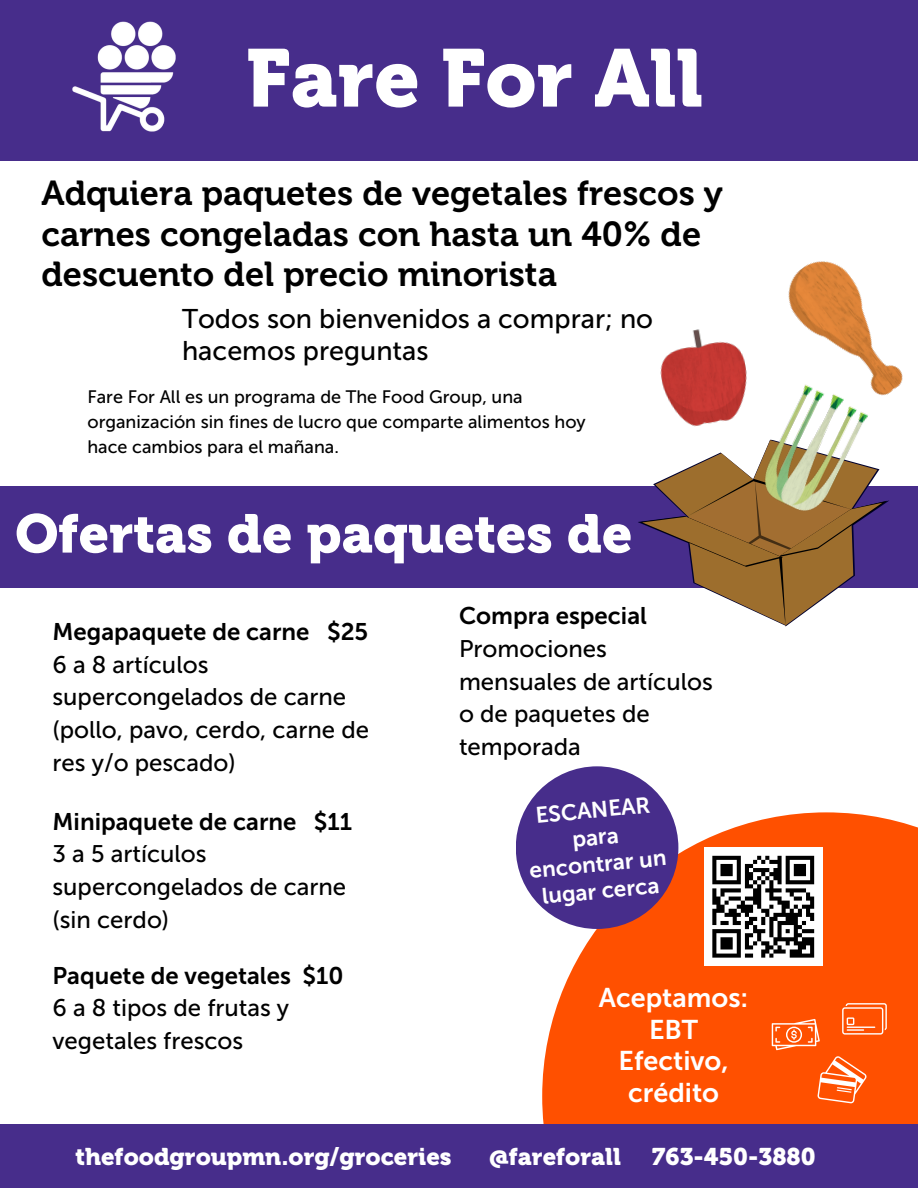
<style>
.page{position:relative;width:918px;height:1188px;background:#fff}
.page>*{position:absolute;margin:0;border:0;box-sizing:border-box;transform-origin:0 0}
.t1{font:81px "Museo 900";color:#fff}
.t2{font:54px/75.3px "Museo 900";color:#fff}
.t3{font:34.5px/40.5px "Museo 700";color:#000}
.t4{font:27px/31.5px "Museo Sans 500";color:#000}
.t5{font:27px/31.5px "Museo Sans 700";color:#fff;text-align:center}
.t6{font:24px/32.7px "Museo Sans 500";color:#000}
.t7{font:24px "Museo Sans 700";color:#000}
.t8{font:24px "Museo 900";color:#fff}
.t9{font:22.5px/27px "Museo Sans 700";color:#fff;text-align:center}
.t10{font:18px/24.8px "Museo Sans 500";color:#000}
</style>
<div class="page">
<div style="left:0;top:0;width:918px;height:161px;background:#472d8b"></div>
<img style="left:72px;top:21px;width:104px;height:111px">
<div style="left:0;top:486px;width:918px;height:102px;background:#472d8b"></div>
<svg style="left:640px;top:453px;width:215px;height:174px"></svg>
<img style="left:660px;top:329px;width:84px;height:98px">
<div style="left:542px;top:812px;width:376px;height:376px;background:#ff5000"></div>
<div style="left:0;top:1125px;width:918px;height:63px;background:#472d8b"></div>
<img style="left:788px;top:261px;width:92px;height:98px">
<img style="left:719px;top:359px;width:184px;height:185px">
<div style="left:704px;top:848px;width:118px;height:118px;background:#fff"></div>
<svg style="left:712px;top:856px;width:102px;height:102px"></svg>
<svg style="left:790px;top:954px;width:24px;height:4px"></svg>
<svg style="left:772px;top:1019px;width:48px;height:31px"></svg>
<svg style="left:817px;top:1056px;width:50px;height:48px"></svg>
<svg style="left:842px;top:1003px;width:45px;height:32px"></svg>
<div style="left:516px;top:766px;width:162px;height:163px;background:#472d8b;border-radius:50%"></div>
<p class="t1" style="left:246px;top:30px;width:459px">Fare For All</p>
<p class="t3" style="left:41px;top:173px;width:683px">Adquiera paquetes de vegetales frescos y carnes congeladas con hasta un 40% de descuento del precio minorista</p>
<p class="t4" style="left:182px;top:303px;width:473px">Todos son bienvenidos a comprar; no hacemos preguntas</p>
<p class="t10" style="left:87px;top:385px;width:500px">Fare For All es un programa de The Food Group, una organización sin fines de lucro que comparte alimentos hoy</p>
<p class="t10" style="left:87px;top:434px;width:253px">hace cambios para el mañana.</p>
<h5 class="t2" style="left:15px;top:497px;width:619px">Ofertas de paquetes de<br>Grocery pack sales:</h5>
<p class="t7" style="left:459px;top:602px;width:190px">Compra especial</p>
<p class="t6" style="left:459px;top:633px;width:255px">Promociones mensuales de artículos o de paquetes de temporada</p>
<p class="t7" style="left:53px;top:617px;width:317px">Megapaquete de carne $25</p>
<h6 class="t6" style="left:53px;top:648px;width:318px">6 a 8 artículos supercongelados de carne (pollo, pavo, cerdo, carne de res y/o pescado)</h6>
<p class="t7" style="left:53px;top:807px;width:301px">Minipaquete de carne $11</p>
<p class="t6" style="left:53px;top:838px;width:295px">3 a 5 artículos supercongelados de carne (sin cerdo)</p>
<p class="t9" style="left:524px;top:803px;width:139px;rotate:-5deg">ESCANEAR para encontrar un lugar cerca</p>
<p class="t7" style="left:53px;top:961px;width:293px">Paquete de vegetales $10</p>
<h2 class="t6" style="left:53px;top:992px;width:238px">6 a 8 tipos de frutas y vegetales frescos</h2>
<h4 class="t5" style="left:599px;top:982px;width:151px">Aceptamos:<br>EBT<br>Efectivo, crédito</h4>
<p class="t8" style="left:76px;top:1142px;width:378px">thefoodgroupmn.org/groceries</p>
<p class="t8" style="left:489px;top:1142px;width:133px">@fareforall</p>
<p class="t8" style="left:652px;top:1142px;width:165px">763-450-3880</p>
</div>
